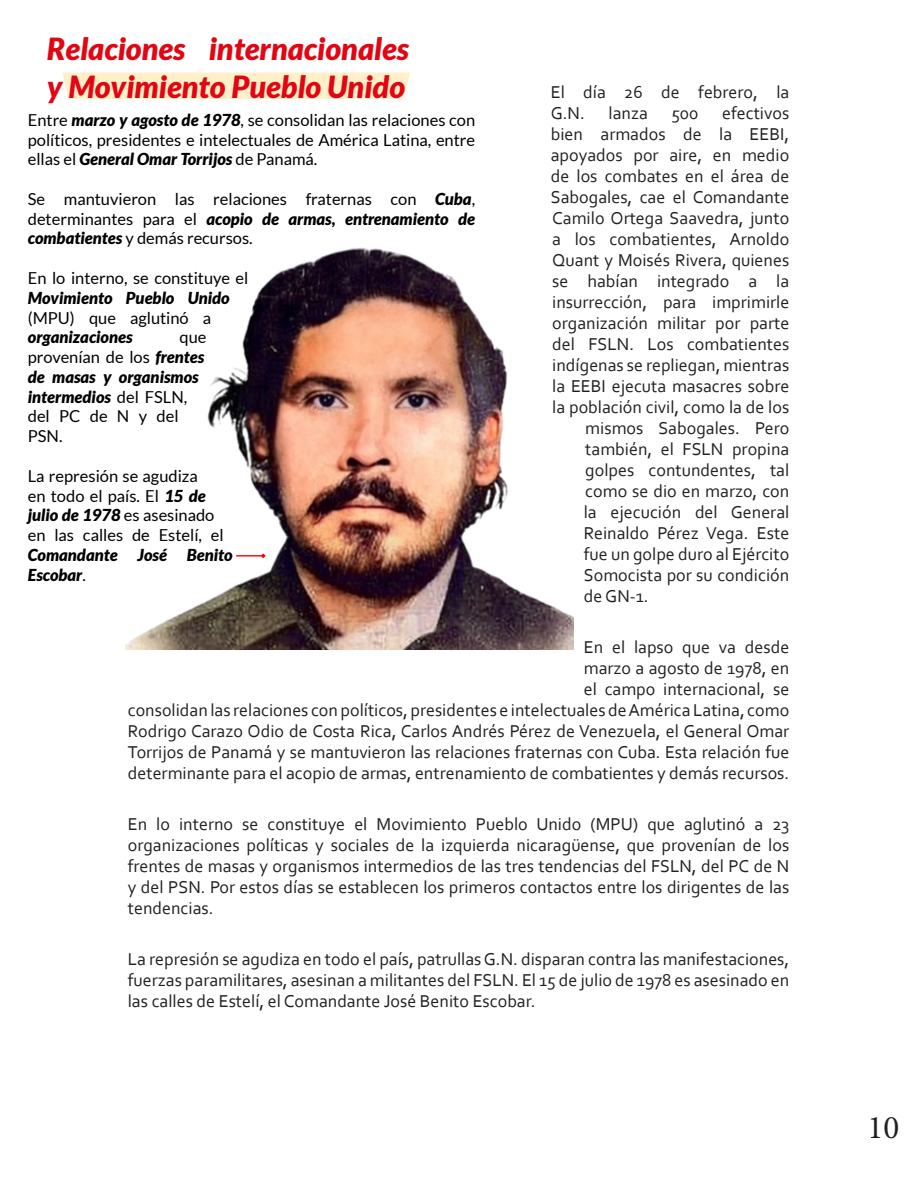
<style>
.page{position:relative;width:918px;height:1188px;background:#fff}
.page>*{position:absolute;margin:0;border:0;box-sizing:border-box;transform-origin:0 0}
.t1{font:33px "Minion Pro";color:#231f20}
.t2{font:italic 900 30.45px/38.1px "Lato";color:#e20613}
.Body_Text_First_Indent_2{font:18px/21px "Corbel";color:#231f20;text-align:justify}
.t3{font:16.5px/19.8px "Lato";color:#000}
.s1{font-weight:900;font-style:italic}
</style>
<div class="page">
<div style="left:62px;top:72px;width:348px;height:27px;background:#fff0c9"></div>
<img style="left:125px;top:248px;width:449px;height:402px">
<hr style="left:236px;top:555px;width:28px;height:2px;background:#f00">
<svg style="left:261px;top:553px;width:5px;height:5px"></svg>
<p class="t2" style="left:47px;top:30px;width:363px">Relaciones internacionales y Movimiento Pueblo Unido</p>
<p class="Body_Text_First_Indent_2" style="left:551px;top:82px;width:240px">El día 26 de febrero, la<br>G.N.</p>
<p class="Body_Text_First_Indent_2" style="left:609px;top:103px;width:41px">lanza</p>
<p class="Body_Text_First_Indent_2" style="left:672px;top:103px;width:28px">500</p>
<p class="Body_Text_First_Indent_2" style="left:722px;top:103px;width:69px">efectivos</p>
<p class="Body_Text_First_Indent_2" style="left:551px;top:124px;width:240px">bien armados de la EEBI,</p>
<p class="Body_Text_First_Indent_2" style="left:551px;top:145px;width:240px">apoyados por aire, en medio</p>
<p class="Body_Text_First_Indent_2" style="left:551px;top:166px;width:240px">de los combates en el área de</p>
<p class="Body_Text_First_Indent_2" style="left:551px;top:187px;width:240px">Sabogales, cae el Comandante</p>
<p class="Body_Text_First_Indent_2" style="left:552px;top:208px;width:238px">Camilo Ortega Saavedra, junto</p>
<p class="Body_Text_First_Indent_2" style="left:552px;top:229px;width:238px">a los combatientes, Arnoldo</p>
<p class="Body_Text_First_Indent_2" style="left:552px;top:250px;width:238px">Quant y Moisés Rivera, quienes</p>
<p class="Body_Text_First_Indent_2" style="left:552px;top:271px;width:238px">se habían integrado a la</p>
<p class="Body_Text_First_Indent_2" style="left:552px;top:292px;width:239px">insurrección, para imprimirle</p>
<p class="Body_Text_First_Indent_2" style="left:552px;top:313px;width:239px">organización militar por parte</p>
<p class="Body_Text_First_Indent_2" style="left:552px;top:334px;width:238px">del FSLN. Los combatientes</p>
<p class="Body_Text_First_Indent_2" style="left:552px;top:355px;width:239px">indígenas se repliegan, mientras</p>
<p class="Body_Text_First_Indent_2" style="left:552px;top:376px;width:239px">la EEBI ejecuta masacres sobre</p>
<p class="Body_Text_First_Indent_2" style="left:552px;top:397px;width:238px">la población civil, como la de los</p>
<p class="Body_Text_First_Indent_2" style="left:585px;top:418px;width:205px">mismos Sabogales. Pero</p>
<p class="Body_Text_First_Indent_2" style="left:585px;top:439px;width:206px">también, el FSLN propina</p>
<p class="Body_Text_First_Indent_2" style="left:585px;top:460px;width:205px">golpes contundentes, tal</p>
<p class="Body_Text_First_Indent_2" style="left:585px;top:481px;width:205px">como se dio en marzo, con</p>
<p class="Body_Text_First_Indent_2" style="left:584px;top:502px;width:207px">la ejecución del General</p>
<p class="Body_Text_First_Indent_2" style="left:584px;top:523px;width:207px">Reinaldo Pérez Vega. Este</p>
<p class="Body_Text_First_Indent_2" style="left:584px;top:544px;width:207px">fue un golpe duro al Ejército</p>
<p class="Body_Text_First_Indent_2" style="left:584px;top:565px;width:207px">Somocista por su condición</p>
<p class="Body_Text_First_Indent_2" style="left:584px;top:586px;width:66px">de GN-1.</p>
<p class="Body_Text_First_Indent_2" style="left:128px;top:637px;width:663px;text-align:right">En el lapso que va desde<br>marzo a agosto de 1978, en<br>el campo internacional, se<br>consolidan las relaciones con políticos, presidentes e intelectuales de América Latina, como Rodrigo Carazo Odio de Costa Rica, Carlos Andrés Pérez de Venezuela, el General Omar Torrijos de Panamá y se mantuvieron las relaciones fraternas con Cuba. Esta relación fue determinante para el acopio de armas, entrenamiento de combatientes y demás recursos.</p>
<p class="Body_Text_First_Indent_2" style="left:128px;top:814px;width:663px">En lo interno se constituye el Movimiento Pueblo Unido (MPU) que aglutinó a 23 organizaciones políticas y sociales de la izquierda nicaragüense, que provenían de los frentes de masas y organismos intermedios de las tres tendencias del FSLN, del PC de N y del PSN. Por estos días se establecen los primeros contactos entre los dirigentes de las tendencias.</p>
<p class="Body_Text_First_Indent_2" style="left:128px;top:949px;width:663px">La represión se agudiza en todo el país, patrullas G.N. disparan contra las manifestaciones, fuerzas paramilitares, asesinan a militantes del FSLN. El 15 de julio de 1978 es asesinado en las calles de Estelí, el Comandante José Benito Escobar.</p>
<p class="t3" style="left:28px;top:110px;width:449px;text-align:justify">Entre <span class="s1">marzo y agosto de 1978</span>, se consolidan las relaciones con políticos, presidentes e intelectuales de América Latina, entre ellas el <span class="s1">General Omar Torrijos</span> de Panamá.</p>
<p class="t3" style="left:28px;top:189px;width:449px;text-align:justify">Se mantuvieron las relaciones fraternas con <span class="s1">Cuba</span>, determinantes para el <span class="s1">acopio de armas, entrenamiento de combatientes</span> y demás recursos.</p>
<p class="t3" style="left:28px;top:268px;width:222px">En lo interno, se constituye el<br><span class="s1">Movimiento Pueblo Unido </span>(MPU) que aglutinó a <span class="s1">organizaciones</span></p>
<p class="t3" style="left:28px;top:327px;width:180px;text-indent:152px">que provenían de los <span class="s1">frentes de masas y organismos intermedios</span> del FSLN, del PC de N y del<br>PSN.</p>
<p class="t3" style="left:28px;top:466px;width:206px">La represión se agudiza<br>en todo el país. El <span class="s1">15 de julio de 1978</span> es asesinado en las calles de Estelí, el<br><span class="s1">Comandante José Benito<br>Escobar</span>.</p>
<h1 class="t1" style="left:868px;top:1105px;width:33px">10</h1>
</div>
